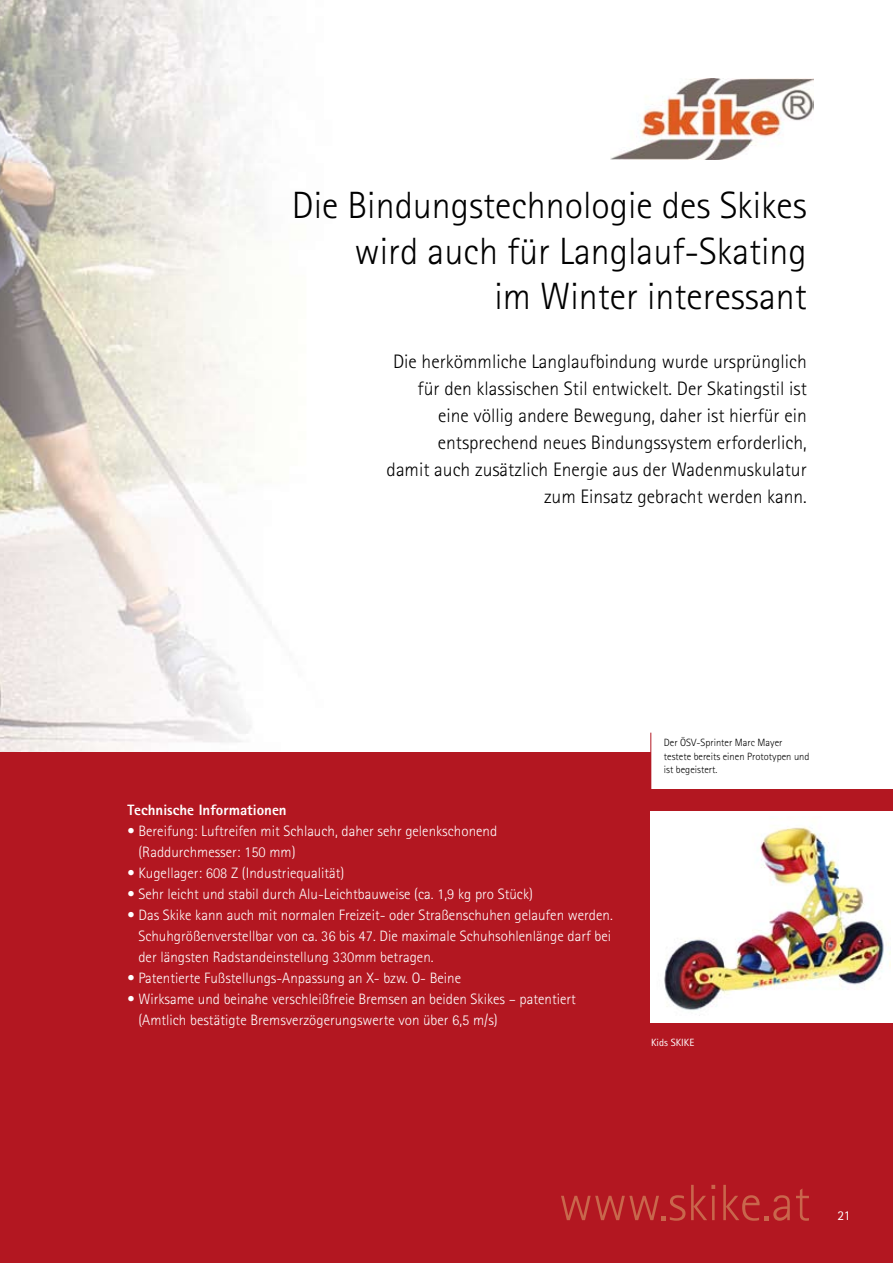
<style>
.page{position:relative;width:893px;height:1263px;background:#fff}
.page>*{position:absolute;margin:0;border:0;box-sizing:border-box;transform-origin:0 0}
.t1{font:300 51.3px "Rotis Sans Serif";color:#c9664c}
.t2{font:300 37.95px/45.6px "Rotis Sans Serif";color:#000;text-align:right}
.t3{font:300 19.5px/27px "Rotis Sans Serif";color:#000;text-align:right}
.t4{font:300 15px/21px "Rotis Sans Serif";color:#fff}
.t5{font:800 15px "Rotis Sans Serif";color:#fff}
.t6{font:13.5px "Rotis Sans Serif";color:#fff}
.t7{font:300 10.5px/13.5px "Rotis Sans Serif";color:#000}
.t8{font:10.5px "Rotis Sans Serif";color:#fff}
</style>
<div class="page">
<img style="left:0;top:0;width:353px;height:753px">
<div style="left:0;top:753px;width:893px;height:510px;background:#b31721"></div>
<div style="left:651px;top:811px;width:242px;height:212px;background:#fff"></div>
<img style="left:664px;top:826px;width:227px;height:190px">
<img style="left:611px;top:78px;width:202px;height:82px">
<div style="left:651px;top:733px;width:242px;height:56px;background:#fff"></div>
<hr style="left:651px;top:733px;width:1px;height:66px;background:#b31721">
<h2 class="t2" style="left:292px;top:182px;width:516px">Die Bindungstechnologie des Skikes wird auch für Langlauf-Skating<br>im Winter interessant</h2>
<p class="t3" style="left:387px;top:348px;width:422px">Die herkömmliche Langlaufbindung wurde ursprünglich für den klassischen Stil entwickelt. Der Skatingstil ist eine völlig andere Bewegung, daher ist hierfür ein entsprechend neues Bindungssystem erforderlich,<br>damit auch zusätzlich Energie aus der Wadenmuskulatur zum Einsatz gebracht werden kann.</p>
<p class="t5" style="left:128px;top:801px;width:161px">Technische Informationen</p>
<p class="t4" style="left:138px;top:821px;width:360px;text-indent:-11px">• Bereifung: Luftreifen mit Schlauch, daher sehr gelenkschonend (Raddurchmesser: 150 mm)</p>
<p class="t4" style="left:128px;top:863px;width:218px">• Kugellager: 608 Z (Industriequalität)</p>
<p class="t4" style="left:128px;top:884px;width:407px">• Sehr leicht und stabil durch Alu-Leichtbauweise (ca. 1,9 kg pro Stück)</p>
<p class="t4" style="left:138px;top:905px;width:476px;text-align:justify;text-indent:-11px">• Das Skike kann auch mit normalen Freizeit- oder Straßenschuhen gelaufen werden.<br>Schuhgrößenverstellbar von ca. 36 bis 47. Die maximale Schuhsohlenlänge darf bei der längsten Radstandeinstellung 330mm betragen.</p>
<p class="t4" style="left:128px;top:968px;width:335px">• Patentierte Fußstellungs-Anpassung an X- bzw. O- Beine</p>
<p class="t4" style="left:138px;top:989px;width:439px;text-indent:-11px">• Wirksame und beinahe verschleißfreie Bremsen an beiden Skikes – patentiert (Amtlich bestätigte Bremsverzögerungswerte von über 6,5 m/s)</p>
<p class="t7" style="left:664px;top:736px;width:147px">Der ÖSV-Sprinter Marc Mayer testete bereits einen Prototypen und ist begeistert.</p>
<p class="t8" style="left:651px;top:1036px;width:45px">Kids SKIKE</p>
<h1 class="t1" style="left:559px;top:1173px;width:253px">www.skike.at</h1>
<p class="t6" style="left:837px;top:1208px;width:15px">21</p>
</div>
